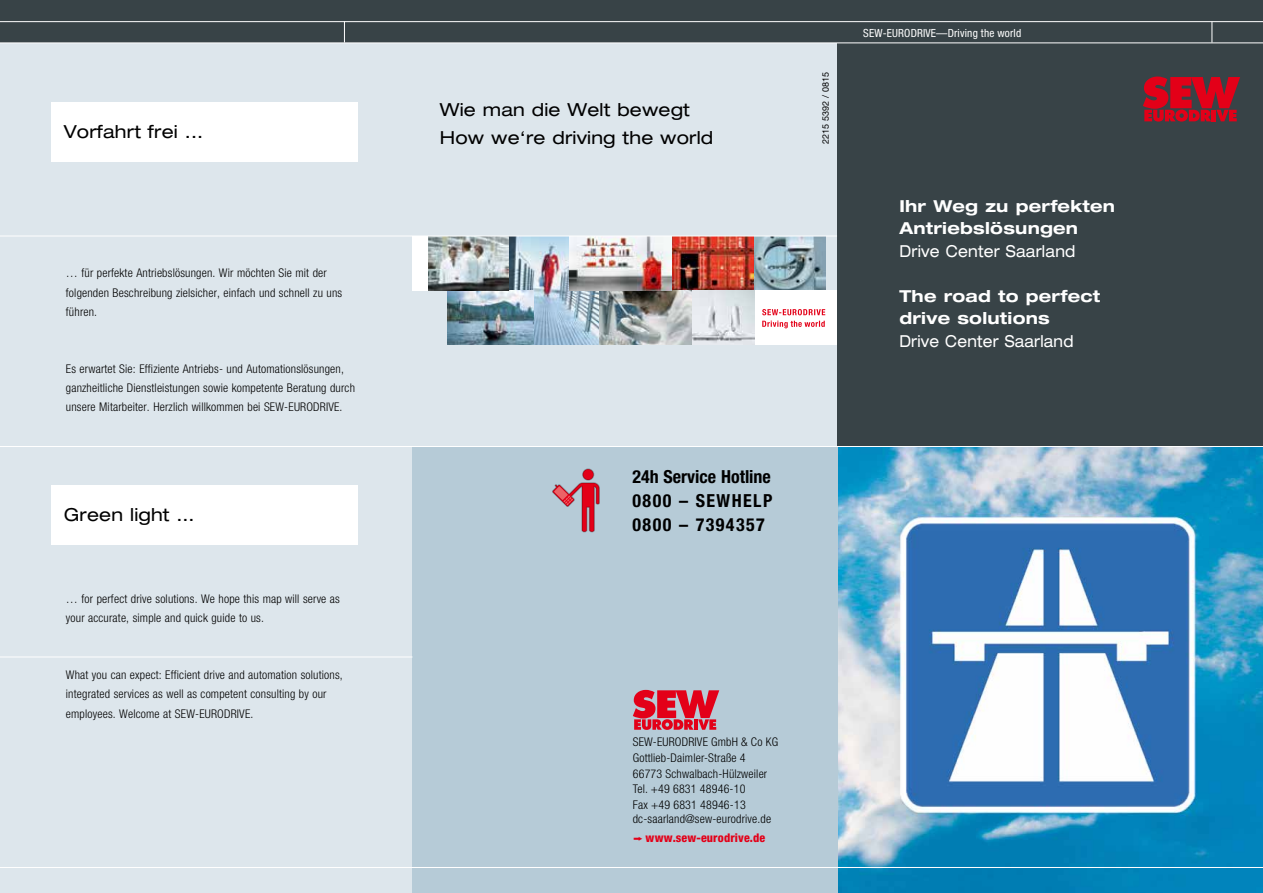
<style>
.page{position:relative;width:1263px;height:893px;background:#dde6ec}
.page>*{position:absolute;margin:0;border:0;box-sizing:border-box;transform-origin:0 0}
.t1{font:expanded 18px/27.3px "Helvetica Neue LT Pro";letter-spacing:.01em;color:#000}
.t2{font:700 condensed 18px/24px "Helvetica Neue LT Pro";letter-spacing:.08em;color:#000;text-align:justify}
.t3{font:700 expanded 16.5px/22.5px "Helvetica Neue LT Pro";letter-spacing:.015em;color:#fff}
.t4{font:expanded 16.5px "Helvetica Neue LT Pro";letter-spacing:.015em;color:#fff;scale:.9 1}
.t5{font:expanded 16.5px "Helvetica Neue LT Pro";letter-spacing:.015em;color:#fff;scale:.89 1}
.t6{font:300 condensed 12px/19.2px "Helvetica Neue LT Pro";letter-spacing:.015em;color:#000}
.t7{font:800 condensed 12px "Helvetica Neue LT Pro";letter-spacing:.01em;color:#e30018}
.t8{font:condensed 11.25px "Helvetica Neue LT Pro";letter-spacing:.015em;color:#fff}
.t9{font:9px "Helvetica Neue LT Pro";color:#000}
</style>
<div class="page">
<img style="left:838px;top:447px;width:425px;height:446px">
<div style="left:0;top:0;width:1263px;height:43px;background:#384347"></div>
<div style="left:837px;top:0;width:426px;height:447px;background:#384347"></div>
<div style="left:412px;top:447px;width:426px;height:446px;background:#b6cbd7"></div>
<div style="left:51px;top:102px;width:306px;height:60px;background:#fff"></div>
<div style="left:51px;top:485px;width:306px;height:59px;background:#fff"></div>
<hr style="left:0;top:867px;width:1263px;height:1px;background:#fff">
<img style="left:508px;top:237px;width:91px;height:108px">
<img style="left:672px;top:237px;width:82px;height:54px">
<svg style="left:754px;top:237px;width:72px;height:54px;background:#8ca7b1"></svg>
<img style="left:599px;top:291px;width:94px;height:54px">
<div style="left:754px;top:291px;width:83px;height:54px;background:#fff"></div>
<svg style="left:762px;top:309px;width:63px;height:6px"></svg>
<svg style="left:762px;top:321px;width:63px;height:7px"></svg>
<img style="left:447px;top:291px;width:87px;height:54px">
<img style="left:570px;top:237px;width:102px;height:54px">
<img style="left:427px;top:237px;width:81px;height:54px">
<svg style="left:693px;top:291px;width:61px;height:54px"></svg>
<div style="left:412px;top:236px;width:15px;height:54px;background:#fff"></div>
<svg style="left:1143px;top:77px;width:97px;height:45px"></svg>
<hr style="left:0;top:236px;width:837px;height:1px;background:#fff">
<hr style="left:0;top:657px;width:412px;height:1px;background:#fff">
<hr style="left:0;top:446px;width:1263px;height:1px;background:#fff">
<hr style="left:0;top:21px;width:1263px;height:1px;background:#fff">
<svg style="left:344px;top:22px;width:1px;height:21px"></svg>
<svg style="left:1211px;top:22px;width:1px;height:21px"></svg>
<hr style="left:0;top:43px;width:1263px;height:1px;background:#fff">
<svg style="left:633px;top:690px;width:86px;height:40px"></svg>
<div style="left:583px;top:469px;width:11px;height:11px;background:#e30018;border-radius:50%"></div>
<div style="left:582px;top:468px;width:12px;height:13px;border:1px solid #000;border-radius:50%"></div>
<svg style="left:552px;top:482px;width:48px;height:50px"></svg>
<h1 class="t1" style="left:64px;top:118px;width:141px">Vorfahrt frei ...</h1>
<p class="t6" style="left:66px;top:264px;width:278px">… für perfekte Antriebslösungen. Wir möchten Sie mit der folgenden Beschreibung zielsicher, einfach und schnell zu uns führen.</p>
<p class="t6" style="left:66px;top:359px;width:291px">Es erwartet Sie: Effiziente Antriebs- und Automationslösungen, ganzheitliche Dienstleistungen sowie kompetente Beratung durch unsere Mitarbeiter. Herzlich willkommen bei SEW-EURODRIVE.</p>
<h1 class="t1" style="left:64px;top:500px;width:132px">Green light …</h1>
<p class="t6" style="left:66px;top:589px;width:275px">… for perfect drive solutions. We hope this map will serve as your accurate, simple and quick guide to us.</p>
<p class="t6" style="left:66px;top:665px;width:278px">What you can expect: Efficient drive and automation solutions, integrated services as well as competent consulting by our employees. Welcome at SEW-EURODRIVE.</p>
<h1 class="t1" style="left:440px;top:96px;width:275px">Wie man die Welt bewegt<br>How we‘re driving the world</h1>
<h1 class="t2" style="left:632px;top:464px;width:141px">24h Service Hotline 0800 – SEWHELP 0800 – 7394357</h1>
<p class="t9" style="left:820px;top:144px;width:73px;rotate:-90deg">2215 5392 / 0815</p>
<p class="t8" style="left:863px;top:26px;width:159px">SEW-EURODRIVE—Driving the world</p>
<h2 class="t3" style="left:899px;top:194px;width:217px">Ihr Weg zu perfekten<br>Antriebslösungen</h2>
<h2 class="t4" style="left:899px;top:240px;width:197px">Drive Center Saarland</h2>
<h2 class="t3" style="left:899px;top:284px;width:202px">The road to perfect drive solutions</h2>
<h2 class="t5" style="left:899px;top:330px;width:197px">Drive Center Saarland</h2>
<p class="t6" style="left:633px;top:734px;width:147px;line-height:15.8px">SEW-EURODRIVE GmbH &amp; Co KG<br>Gottlieb-Daimler-Straße 4<br>66773 Schwalbach-Hülzweiler<br>Tel. +49 6831 48946-10<br>Fax +49 6831 48946-13</p>
<p class="t6" style="left:633px;top:809px;width:140px">dc-saarland@sew-eurodrive.de</p>
<p class="t7" style="left:646px;top:830px;width:121px">www.sew-eurodrive.de</p>
</div>
